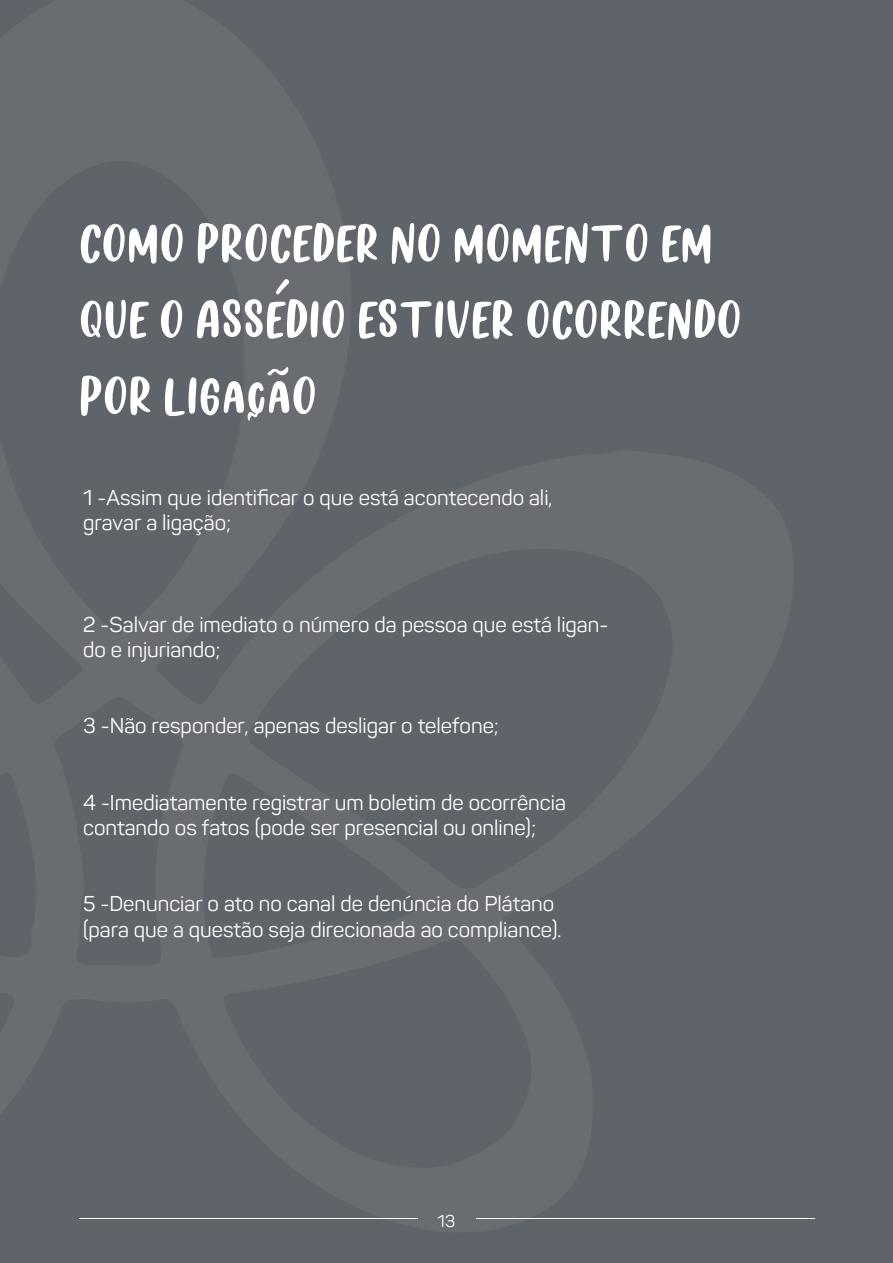
<style>
.page{position:relative;width:893px;height:1263px;background:#5f646a}
.page>*{position:absolute;margin:0;border:0;box-sizing:border-box;transform-origin:0 0}
.t1{font:72px/76.2px "Summer Loving";color:#fff}
.t2{font:21.15px/25.3px "Panton";color:#fff}
.t3{font:16.95px "Panton";color:#f9f9f9}
</style>
<div class="page">
<hr style="left:79px;top:1218px;width:338px;height:1px;background:#f9f9f9">
<hr style="left:476px;top:1218px;width:339px;height:1px;background:#f9f9f9">
<svg style="left:276px;top:279px;width:13px;height:15px"></svg>
<svg style="left:267px;top:367px;width:21px;height:8px"></svg>
<svg style="left:247px;top:410px;width:12px;height:11px"></svg>
<h1 class="t1" style="left:79px;top:199px;width:664px">COMO PROCEDER NO MOMENTO EM<br>QUE O ASSEDIO ESTIVER OCORRENDO<br>POR LIGacaO</h1>
<p class="t2" style="left:83px;top:484px;width:471px">1 -Assim que identificar o que está acontecendo ali, gravar a ligação;</p>
<p class="t2" style="left:83px;top:611px;width:527px">2 -Salvar de imediato o número da pessoa que está ligan&shy;do e injuriando;</p>
<p class="t2" style="left:83px;top:713px;width:417px">3 -Não responder, apenas desligar o telefone;</p>
<p class="t2" style="left:83px;top:789px;width:484px">4 -Imediatamente registrar um boletim de ocorrência contando os fatos (pode ser presencial ou online);</p>
<p class="t2" style="left:83px;top:891px;width:480px">5 -Denunciar o ato no canal de denúncia do Plátano (para que a questão seja direcionada ao compliance).</p>
<p class="t3" style="left:438px;top:1211px;width:19px">13</p>
</div>
